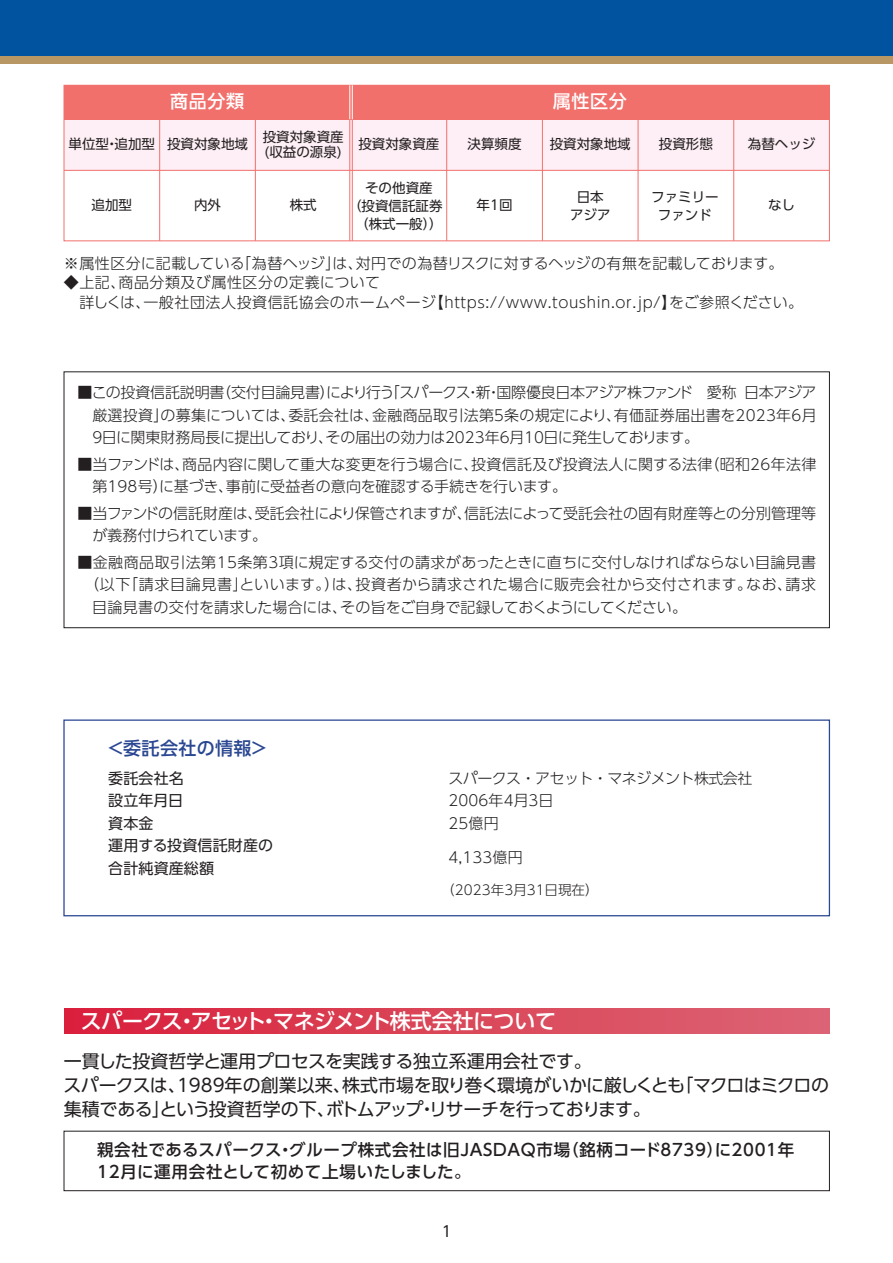
<style>
.page{position:relative;width:893px;height:1263px;background:#fff}
.page>*{position:absolute;margin:0;border:0;box-sizing:border-box;transform-origin:0 0}
.t1{font:500 21px "UD Shin Go Pro";letter-spacing:-.035em;color:#fff}
.t2{font:18px/24px "UD Shin Go Pro";letter-spacing:-.025em;color:#231f20}
.t3{font:500 18px "UD Shin Go Pro";letter-spacing:.02em;color:#2a4792}
.t4{font:500 18px "UD Shin Go Pro";letter-spacing:.035em;color:#fff}
.t5{font:500 16.5px/22.5px "UD Shin Go Pro";letter-spacing:.04em;color:#231f20}
.t6{font:300 15px/22.5px "UD Shin Go Pro";color:#231f20;text-align:justify}
.t7{font:300 15px/19.5px "UD Shin Go Pro";letter-spacing:.035em;color:#231f20}
.t8{font:300 15px/22.5px "UD Shin Go Pro";letter-spacing:-.02em;color:#231f20}
.t9{font:300 15px "UD Shin Go Pro";letter-spacing:.03em;color:#231f20}
.t10{font:300 15px "UD Shin Go Pro";letter-spacing:.025em;color:#231f20}
.t11{font:300 15px/22.5px "UD Shin Go Pro";letter-spacing:-.035em;color:#231f20}
.t12{font:15px/22.5px "UD Shin Go Pro";letter-spacing:.01em;color:#231f20}
.t13{font:13.5px/18px "UD Shin Go Pro";color:#231f20;text-align:center}
.t14{font:300 13.5px "UD Shin Go Pro";letter-spacing:.01em;color:#231f20}
</style>
<div class="page">
<div style="left:0;top:55px;width:893px;height:9px;background:#b99764"></div>
<div style="left:0;top:0;width:893px;height:55px;background:#0153a0"></div>
<div style="left:64px;top:119px;width:765px;height:51px;background:#fdeff5"></div>
<div style="left:64px;top:85px;width:765px;height:34px;background:#f2706c"></div>
<div style="left:64px;top:85px;width:766px;height:156px;border:1px solid #f2706c"></div>
<hr style="left:64px;top:170px;width:765px;height:1px;background:#f2706c">
<hr style="left:159px;top:119px;width:1px;height:122px;background:#f2706c">
<hr style="left:255px;top:119px;width:1px;height:122px;background:#f2706c">
<hr style="left:446px;top:119px;width:1px;height:122px;background:#f2706c">
<hr style="left:542px;top:119px;width:1px;height:122px;background:#f2706c">
<hr style="left:638px;top:119px;width:1px;height:122px;background:#f2706c">
<hr style="left:733px;top:119px;width:1px;height:122px;background:#f2706c">
<hr style="left:349px;top:119px;width:1px;height:122px;background:#f2706c">
<hr style="left:349px;top:85px;width:1px;height:34px;background:#fff">
<hr style="left:352px;top:119px;width:1px;height:122px;background:#f2706c">
<hr style="left:352px;top:85px;width:1px;height:34px;background:#fff">
<div style="left:64px;top:371px;width:766px;height:257px;border:1px solid #231f20"></div>
<div style="left:63px;top:719px;width:767px;height:197px;border:1px solid #2a4792"></div>
<div style="left:64px;top:1131px;width:766px;height:60px;border:1px solid #231f20"></div>
<div style="left:64px;top:1008px;width:765px;height:26px;background:linear-gradient(to right,#da213c,#db6674)"></div>
<p class="t4" style="left:170px;top:86px;width:75px">商品分類</p>
<p class="t4" style="left:553px;top:86px;width:75px">属性区分</p>
<p class="t13" style="left:69px;top:135px;width:88px">単位型・追加型</p>
<p class="t13" style="left:263px;top:128px;width:82px;line-height:15px;text-align:left">投資対象資産(収益の源泉)</p>
<p class="t13" style="left:167px;top:134px;width:82px">投資対象地域</p>
<p class="t13" style="left:358px;top:134px;width:82px">投資対象資産</p>
<p class="t13" style="left:468px;top:134px;width:55px">決算頻度</p>
<p class="t13" style="left:550px;top:134px;width:82px">投資対象地域</p>
<p class="t13" style="left:659px;top:134px;width:55px">投資形態</p>
<p class="t13" style="left:748px;top:134px;width:69px">為替ヘッジ</p>
<p class="t13" style="left:348px;top:178px;width:96px">その他資産<br>（投資信託証券（株式一般））</p>
<p class="t13" style="left:477px;top:195px;width:37px">年1回</p>
<p class="t13" style="left:570px;top:188px;width:42px">日本アジア</p>
<p class="t13" style="left:651px;top:188px;width:69px">ファミリーファンド</p>
<p class="t13" style="left:92px;top:195px;width:42px">追加型</p>
<p class="t13" style="left:290px;top:195px;width:28px">株式</p>
<p class="t13" style="left:194px;top:195px;width:28px">内外</p>
<p class="t13" style="left:768px;top:195px;width:28px">なし</p>
<p class="t6" style="left:64px;top:251px;width:721px">※属性区分に記載している「為替ヘッジ」は、対円での為替リスクに対するヘッジの有無を記載しております。</p>
<p class="t7" style="left:64px;top:272px;width:741px">◆上記、商品分類及び属性区分の定義について<br>　詳しくは、一般社団法人投資信託協会のホームページ【https://www.toushin.or.jp/】をご参照ください。</p>
<p class="t6" style="left:92px;top:381px;width:726px;text-indent:-15px">■この投資信託説明書（交付目論見書）により行う「スパークス・新・国際優良日本アジア株ファンド　愛称 日本アジア厳選投資」の募集については、委託会社は、金融商品取引法第５条の規定により、有価証券届出書を2023年6月9日に関東財務局長に提出しており、その届出の効力は2023年6月10日に発生しております。</p>
<p class="t6" style="left:92px;top:452px;width:725px;text-indent:-15px">■当ファンドは、商品内容に関して重大な変更を行う場合に、投資信託及び投資法人に関する法律（昭和26年法律第198号）に基づき、事前に受益者の意向を確認する手続きを行います。</p>
<p class="t8" style="left:92px;top:501px;width:725px;text-indent:-15px">■当ファンドの信託財産は、受託会社により保管されますが、信託法によって受託会社の固有財産等との分別管理等が義務付けられています。</p>
<p class="t10" style="left:77px;top:550px;width:740px">■金融商品取引法第15条第3項に規定する交付の請求があったときに直ちに交付しなければならない目論見書</p>
<p class="t9" style="left:84px;top:572px;width:733px">（以下「請求目論見書」といいます。）は、投資者から請求された場合に販売会社から交付されます。なお、請求</p>
<p class="t6" style="left:92px;top:595px;width:597px">目論見書の交付を請求した場合には、その旨をご自身で記録しておくようにしてください。</p>
<p class="t3" style="left:107px;top:734px;width:163px">＜委託会社の情報＞</p>
<p class="t12" style="left:108px;top:766px;width:166px">委託会社名<br>設立年月日<br>資本金<br>運用する投資信託財産の合計純資産総額</p>
<p class="t11" style="left:448px;top:766px;width:305px">スパークス・アセット・マネジメント株式会社<br>2006年4月3日<br>25億円</p>
<p class="t6" style="left:448px;top:846px;width:76px">4,133億円</p>
<p class="t14" style="left:441px;top:879px;width:159px">（2023年3月31日現在）</p>
<h1 class="t1" style="left:81px;top:1004px;width:477px">スパークス・アセット・マネジメント株式会社について</h1>
<p class="t2" style="left:64px;top:1049px;width:767px">一貫した投資哲学と運用プロセスを実践する独立系運用会社です。<br>スパークスは、1989年の創業以来、株式市場を取り巻く環境がいかに厳しくとも「マクロはミクロの集積である」という投資哲学の下、ボトムアップ・リサーチを行っております。</p>
<p class="t5" style="left:97px;top:1138px;width:699px">親会社であるスパークス・グループ株式会社は旧JASDAQ市場（銘柄コード8739）に2001年<br>12月に運用会社として初めて上場いたしました。</p>
<p class="t12" style="left:442px;top:1219px;width:11px">1</p>
</div>
